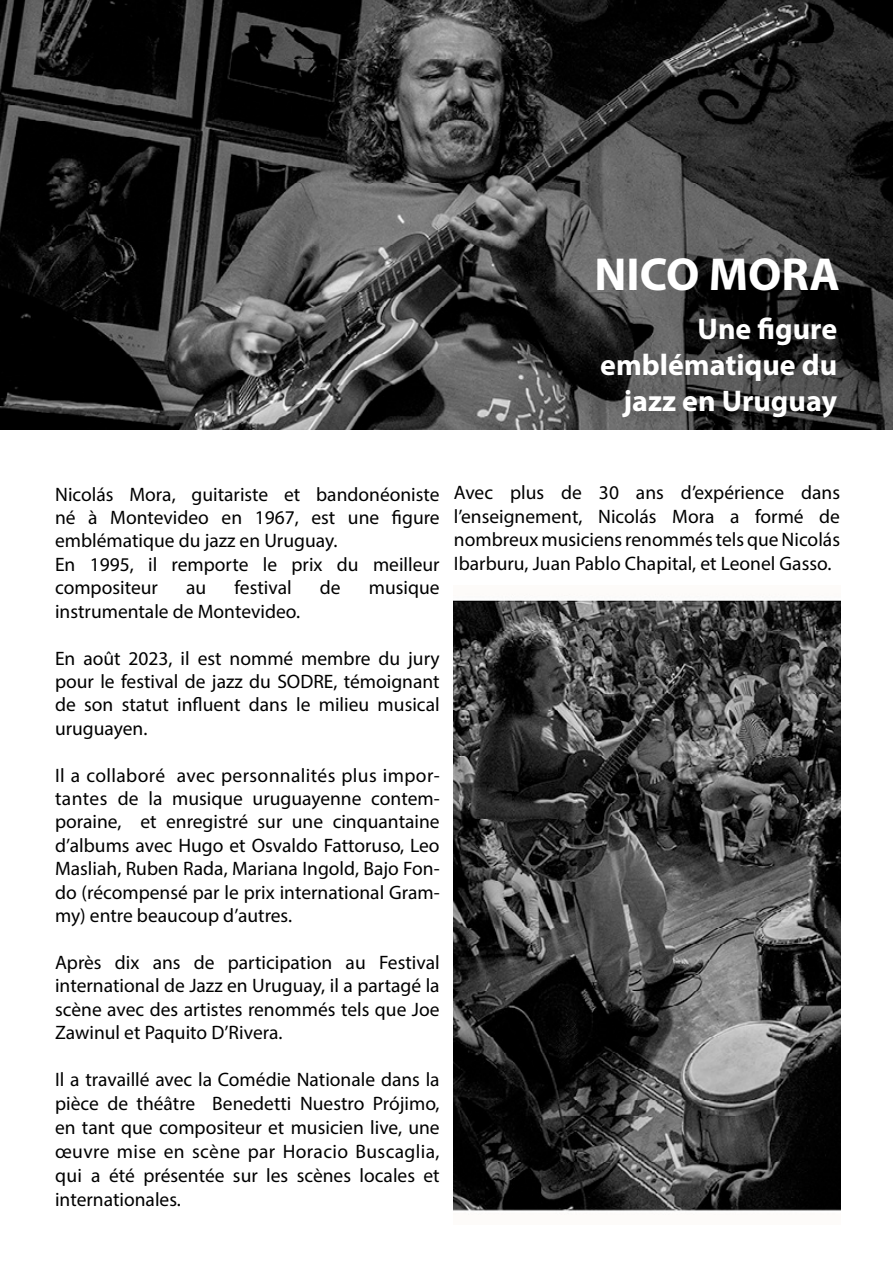
<style>
.page{position:relative;width:893px;height:1263px;background:#fff}
.page>*{position:absolute;margin:0;border:0;box-sizing:border-box;transform-origin:0 0}
.t1{font:700 46.5px "Myriad Pro";color:#fff}
.t2{font:700 30px/36px "Myriad Pro";color:#fff;text-align:right}
.t3{font:19.5px/23.4px "Myriad Pro";color:#000;text-align:justify}
</style>
<div class="page">
<img style="left:454px;top:600px;width:386px;height:611px">
<img style="left:0;top:0;width:893px;height:429px">
<h1 class="t1" style="left:594px;top:244px;width:247px">NICO MORA</h1>
<h2 class="t2" style="left:600px;top:310px;width:238px">Une figure emblématique du jazz en Uruguay</h2>
<p class="t3" style="left:55px;top:482px;width:386px;text-align:left">Nicolás Mora, guitariste et bandonéoniste né à Montevideo en 1967, est une figure emblématique du jazz en Uruguay.<br>En 1995, il remporte le prix du meilleur compositeur</p>
<p class="t3" style="left:186px;top:576px;width:22px">au</p>
<p class="t3" style="left:234px;top:576px;width:59px">festival</p>
<p class="t3" style="left:320px;top:576px;width:22px">de</p>
<p class="t3" style="left:369px;top:576px;width:72px">musique</p>
<p class="t3" style="left:55px;top:599px;width:247px">instrumentale de Montevideo.</p>
<p class="t3" style="left:55px;top:646px;width:386px">En août 2023, il est nommé membre du jury pour le festival de jazz du SODRE, témoignant de son statut influent dans le milieu musical uruguayen.</p>
<p class="t3" style="left:55px;top:763px;width:386px">Il a collaboré avec personnalités plus impor&shy;tantes de la musique uruguayenne contem&shy;poraine, et enregistré sur une cinquantaine d’albums avec Hugo et Osvaldo Fattoruso, Leo Masliah, Ruben Rada, Mariana Ingold, Bajo Fon&shy;do (récompensé par le prix international Gram&shy;my) entre beaucoup d’autres.</p>
<p class="t3" style="left:55px;top:950px;width:386px">Après dix ans de participation au Festival international de Jazz en Uruguay, il a partagé la scène avec des artistes renommés tels que Joe Zawinul et Paquito D’Rivera.</p>
<p class="t3" style="left:55px;top:1067px;width:386px;line-height:24px">Il a travaillé avec la Comédie Nationale dans la pièce de théâtre Benedetti Nuestro Prójimo, en tant que compositeur et musicien live, une œuvre mise en scène par Horacio Buscaglia, qui a été présentée sur les scènes locales et internationales.</p>
<p class="t3" style="left:454px;top:481px;width:388px">Avec plus de 30 ans d’expérience dans l’enseignement, Nicolás Mora a formé de nombreux musiciens renommés tels que Nicolás Ibarburu, Juan Pablo Chapital, et Leonel Gasso.</p>
</div>
